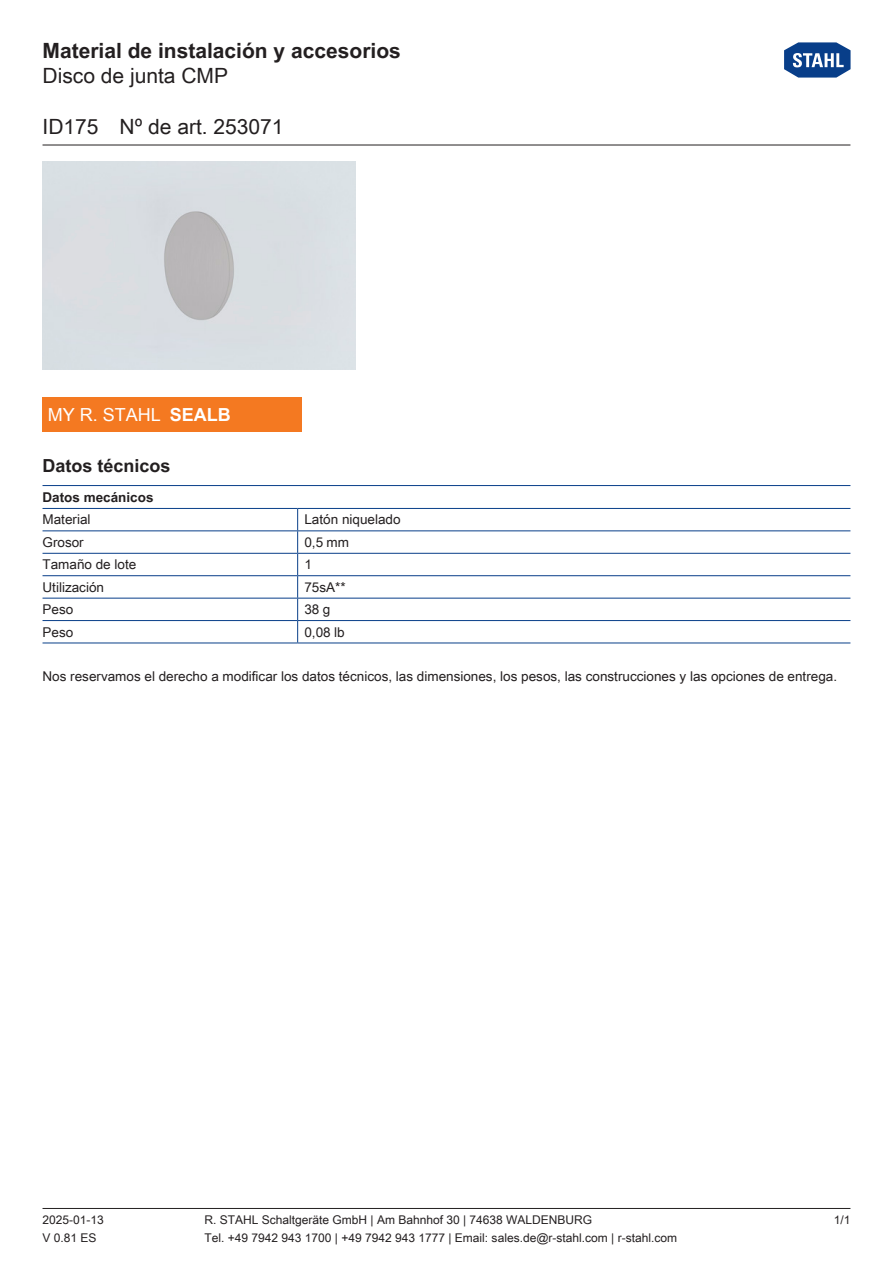
<style>
.page{position:relative;width:893px;height:1263px;background:#fff}
.page>*{position:absolute;margin:0;border:0;box-sizing:border-box;transform-origin:0 0}
.t1{font:21px "Arial Unicode MS";color:#231f20}
.t2{font:700 21px "Arial Unicode MS";color:#231f20}
.WebCode{font:18px "Arial Unicode MS";color:#fff}
.Table_Header_Technic{font:700 18px "Arial Unicode MS";color:#231f20}
._00_Basic_ParaStyle{font:13.5px "Arial Unicode MS";color:#231f20}
.TabBody1stColumn{font:13.5px "Arial Unicode MS";color:#231f20}
.TabBodyLeft{font:13.5px "Arial Unicode MS";color:#231f20}
.TabHeader1stColumn{font:700 13.5px "Arial Unicode MS";color:#231f20}
.t3{font:12px "Arial Unicode MS";color:#231f20}
.s1{font-weight:700}
</style>
<div class="page">
<hr style="left:43px;top:1208px;width:807px;height:1px;background:#231f20">
<hr style="left:43px;top:145px;width:807px;height:1px;background:#231f20">
<svg style="left:784px;top:42px;width:67px;height:36px"></svg>
<hr style="left:43px;top:508px;width:255px;height:1px;background:#083e89">
<hr style="left:298px;top:508px;width:552px;height:1px;background:#083e89">
<hr style="left:43px;top:530px;width:255px;height:1px;background:#083e89">
<hr style="left:298px;top:530px;width:552px;height:1px;background:#083e89">
<hr style="left:43px;top:553px;width:255px;height:1px;background:#083e89">
<hr style="left:298px;top:553px;width:552px;height:1px;background:#083e89">
<hr style="left:43px;top:575px;width:255px;height:1px;background:#083e89">
<hr style="left:298px;top:575px;width:552px;height:1px;background:#083e89">
<hr style="left:43px;top:598px;width:255px;height:1px;background:#083e89">
<hr style="left:298px;top:598px;width:552px;height:1px;background:#083e89">
<hr style="left:43px;top:620px;width:255px;height:1px;background:#083e89">
<hr style="left:43px;top:642px;width:255px;height:1px;background:#083e89">
<hr style="left:298px;top:620px;width:552px;height:1px;background:#083e89">
<hr style="left:298px;top:642px;width:552px;height:1px;background:#083e89">
<svg style="left:297px;top:509px;width:1px;height:133px"></svg>
<hr style="left:43px;top:485px;width:807px;height:1px;background:#083e89">
<img style="left:43px;top:162px;width:312px;height:208px">
<div style="left:43px;top:398px;width:259px;height:34px;background:#f47921"></div>
<h1 class="t2" style="left:43px;top:35px;width:360px">Material de instalación y accesorios</h1>
<h1 class="t1" style="left:43px;top:60px;width:187px">Disco de junta CMP</h1>
<h1 class="t1" style="left:43px;top:111px;width:243px">ID175 Nº de art. 253071</h1>
<p class="WebCode" style="left:48px;top:402px;width:185px">MY R. STAHL <span class="s1">SEALB</span></p>
<p class="Table_Header_Technic" style="left:43px;top:453px;width:130px">Datos técnicos</p>
<p class="TabHeader1stColumn" style="left:43px;top:487px;width:113px">Datos mecánicos</p>
<p class="TabBody1stColumn" style="left:43px;top:510px;width:50px">Material</p>
<p class="TabBodyLeft" style="left:304px;top:510px;width:98px">Latón niquelado</p>
<p class="TabBody1stColumn" style="left:43px;top:532px;width:43px">Grosor</p>
<p class="TabBodyLeft" style="left:304px;top:532px;width:46px">0,5 mm</p>
<p class="TabBody1stColumn" style="left:43px;top:555px;width:95px">Tamaño de lote</p>
<p class="TabBodyLeft" style="left:304px;top:555px;width:9px">1</p>
<p class="TabBody1stColumn" style="left:43px;top:577px;width:63px">Utilización</p>
<p class="TabBodyLeft" style="left:304px;top:577px;width:43px">75sA**</p>
<p class="TabBody1stColumn" style="left:43px;top:600px;width:32px">Peso</p>
<p class="TabBodyLeft" style="left:304px;top:600px;width:27px">38 g</p>
<p class="TabBody1stColumn" style="left:43px;top:622px;width:32px">Peso</p>
<p class="TabBodyLeft" style="left:304px;top:622px;width:42px">0,08 lb</p>
<p class="_00_Basic_ParaStyle" style="left:43px;top:666px;width:796px">Nos reservamos el derecho a modificar los datos técnicos, las dimensiones, los pesos, las construcciones y las opciones de entrega.</p>
<p class="t3" style="left:43px;top:1211px;width:63px">2025-01-13</p>
<p class="t3" style="left:205px;top:1211px;width:389px">R. STAHL Schaltgeräte GmbH | Am Bahnhof 30 | 74638 WALDENBURG</p>
<p class="t3" style="left:834px;top:1211px;width:18px">1/1</p>
<p class="t3" style="left:43px;top:1229px;width:56px">V 0.81 ES</p>
<p class="t3" style="left:205px;top:1229px;width:474px">Tel. +49 7942 943 1700 | +49 7942 943 1777 | Email: sales.de@r-stahl.com | r-stahl.com</p>
</div>
